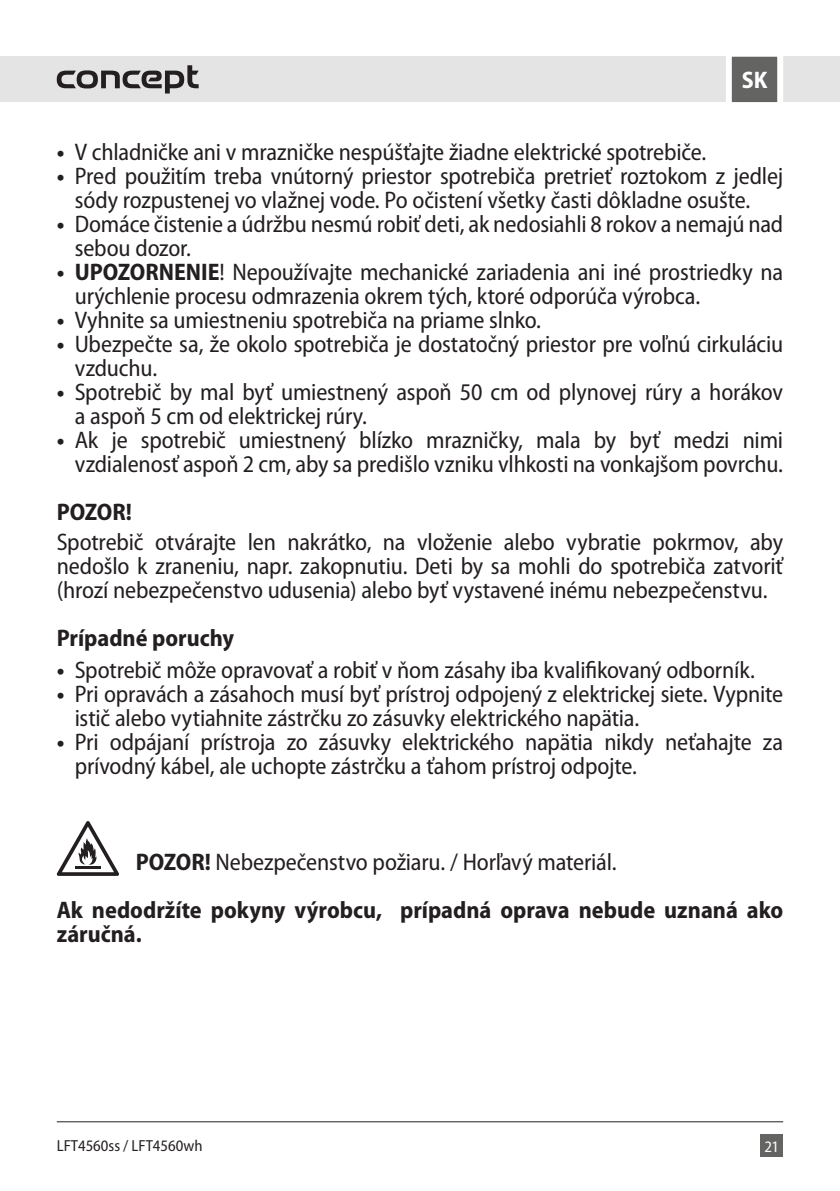
<style>
.page{position:relative;width:840px;height:1191px;background:#fff}
.page>*{position:absolute;margin:0;border:0;box-sizing:border-box;transform-origin:0 0}
.t1{font:semi-condensed 24px/24px "Myriad Pro";letter-spacing:-.01em;color:#231f20}
.t2{font:700 semi-condensed 24px/48px "Myriad Pro";color:#231f20}
.t3{font:700 semi-condensed 24px "Myriad Pro";color:#fff}
.t4{font:semi-condensed 16px "Myriad Pro";color:#231f20}
.t5{font:semi-condensed 16px "Myriad Pro";color:#fff}
.s1{font-weight:700}
.s2{font-weight:400}
</style>
<div class="page">
<div style="left:0;top:57px;width:839px;height:45px;background:#e4e4e4"></div>
<div style="left:760px;top:1134px;width:22px;height:23px;background:#646463"></div>
<svg style="left:722px;top:56px;width:63px;height:47px"></svg>
<hr style="left:57px;top:1121px;width:725px;height:1px;background:#231f20">
<svg style="left:57px;top:65px;width:141px;height:28px"></svg>
<svg style="left:57px;top:821px;width:62px;height:55px"></svg>
<p class="t3" style="left:741px;top:67px;width:27px">SK</p>
<p class="t1" style="left:57px;top:140px;width:650px"><span class="s1">•</span> V chladničke ani v mrazničke nespúšťajte žiadne elektrické spotrebiče.</p>
<p class="t1" style="left:75px;top:164px;width:709px;text-indent:-18px"><span class="s1">•</span> Pred použitím treba vnútorný priestor spotrebiča pretrieť roztokom z jedlej sódy rozpustenej vo vlažnej vode. Po očistení všetky časti dôkladne osušte.</p>
<p class="t1" style="left:75px;top:212px;width:709px;text-indent:-18px"><span class="s1">•</span> Domáce čistenie a údržbu nesmú robiť deti, ak nedosiahli 8 rokov a nemajú nad sebou dozor.</p>
<p class="t1" style="left:75px;top:260px;width:709px;text-indent:-18px"><span class="s1">• UPOZORNENIE</span>! Nepoužívajte mechanické zariadenia ani iné prostriedky na urýchlenie procesu odmrazenia okrem tých, ktoré odporúča výrobca.</p>
<p class="t1" style="left:57px;top:308px;width:485px"><span class="s1">•</span> Vyhnite sa umiestneniu spotrebiča na priame slnko.</p>
<p class="t1" style="left:75px;top:332px;width:709px;text-indent:-18px"><span class="s1">•</span> Ubezpečte sa, že okolo spotrebiča je dostatočný priestor pre voľnú cirkuláciu vzduchu.</p>
<p class="t1" style="left:75px;top:380px;width:709px;text-indent:-18px"><span class="s1">•</span> Spotrebič by mal byť umiestnený aspoň 50 cm od plynovej rúry a horákov a aspoň 5 cm od elektrickej rúry.</p>
<p class="t1" style="left:57px;top:428px;width:727px;text-align:right"><span class="s1">•</span> Ak je spotrebič umiestnený blízko mrazničky, mala by byť medzi nimi vzdialenosť aspoň 2 cm, aby sa predišlo vzniku vlhkosti na vonkajšom povrchu.</p>
<p class="t2" style="left:57px;top:488px;width:77px">POZOR!</p>
<p class="t1" style="left:57px;top:530px;width:727px;text-align:justify">Spotrebič otvárajte len nakrátko, na vloženie alebo vybratie pokrmov, aby nedošlo k zraneniu, napr. zakopnutiu. Deti by sa mohli do spotrebiča zatvoriť (hrozí nebezpečenstvo udusenia) alebo byť vystavené inému nebezpečenstvu.</p>
<p class="t2" style="left:57px;top:614px;width:179px">Prípadné poruchy</p>
<p class="t1" style="left:57px;top:658px;width:699px"><span class="s1">•</span> Spotrebič môže opravovať a robiť v ňom zásahy iba kvalifikovaný odborník.</p>
<p class="t1" style="left:75px;top:682px;width:709px;text-indent:-18px"><span class="s1">•</span> Pri opravách a zásahoch musí byť prístroj odpojený z elektrickej siete. Vypnite istič alebo vytiahnite zástrčku zo zásuvky elektrického napätia.</p>
<p class="t1" style="left:75px;top:730px;width:709px;text-indent:-18px"><span class="s1">•</span> Pri odpájaní prístroja zo zásuvky elektrického napätia nikdy neťahajte za prívodný kábel, ale uchopte zástrčku a ťahom prístroj odpojte.</p>
<p class="t2" style="left:57px;top:838px;width:727px;text-indent:79px">POZOR! <span class="s2">Nebezpečenstvo požiaru. / Horľavý materiál.<br></span>Ak nedodržíte pokyny výrobcu, prípadná oprava nebude uznaná ako</p>
<p class="t2" style="left:57px;top:910px;width:86px">záručná.</p>
<p class="t4" style="left:57px;top:1136px;width:147px">LFT4560ss / LFT4560wh</p>
<p class="t5" style="left:764px;top:1138px;width:16px">21</p>
</div>
